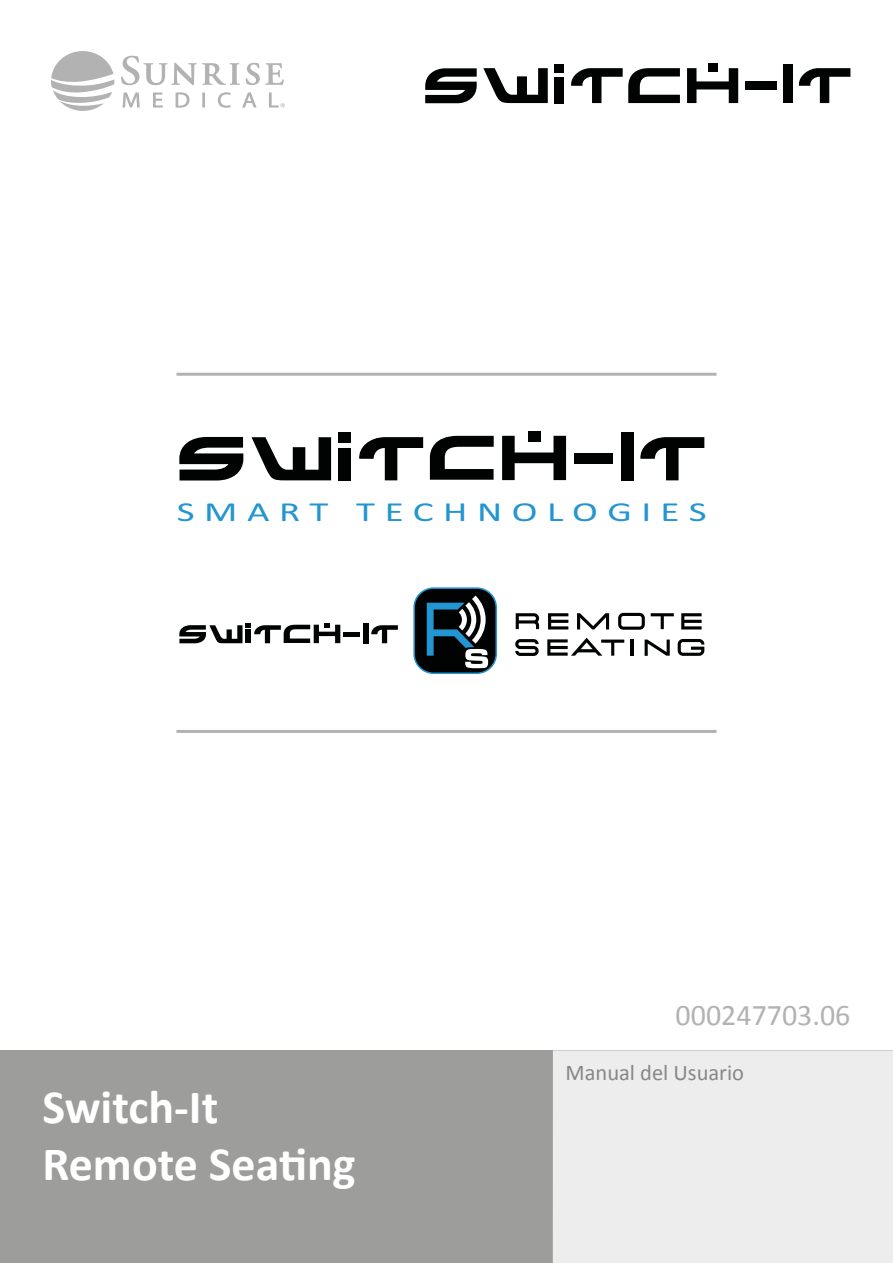
<style>
.page{position:relative;width:893px;height:1263px;background:#fff}
.page>*{position:absolute;margin:0;border:0;box-sizing:border-box;transform-origin:0 0}
.t1{font:700 48px/57.6px "Calibri";color:#fff}
.t2{font:30px "Calibri";color:#b3b2b2}
.t3{font:27.6px "Calibri";letter-spacing:.245em;color:#2395d1;scale:1.41 1}
.t4{font:22.5px "Calibri";color:#878787}
</style>
<div class="page">
<div style="left:0;top:1050px;width:893px;height:213px;background:#9d9d9c"></div>
<svg style="left:51px;top:51px;width:63px;height:60px"></svg>
<svg style="left:121px;top:56px;width:119px;height:29px"></svg>
<svg style="left:246px;top:63px;width:38px;height:22px"></svg>
<svg style="left:123px;top:93px;width:17px;height:15px"></svg>
<svg style="left:153px;top:93px;width:10px;height:15px"></svg>
<svg style="left:176px;top:92px;width:14px;height:16px"></svg>
<svg style="left:202px;top:93px;width:3px;height:15px"></svg>
<svg style="left:218px;top:92px;width:13px;height:16px"></svg>
<svg style="left:242px;top:92px;width:14px;height:16px"></svg>
<svg style="left:269px;top:93px;width:16px;height:15px"></svg>
<svg style="left:425px;top:68px;width:52px;height:35px"></svg>
<svg style="left:483px;top:68px;width:65px;height:35px"></svg>
<div style="left:555px;top:77px;width:9px;height:26px;background:#010202"></div>
<div style="left:555px;top:65px;width:9px;height:8px;background:#010202"></div>
<svg style="left:571px;top:68px;width:109px;height:35px"></svg>
<svg style="left:687px;top:68px;width:51px;height:35px"></svg>
<div style="left:708px;top:64px;width:10px;height:8px;background:#010202"></div>
<div style="left:745px;top:82px;width:31px;height:8px;background:#010202"></div>
<div style="left:783px;top:64px;width:10px;height:39px;background:#010202"></div>
<svg style="left:799px;top:68px;width:51px;height:35px"></svg>
<div style="left:553px;top:1050px;width:340px;height:213px;background:#ededed"></div>
<div style="left:414px;top:588px;width:82px;height:85px;background:#010202;border-radius:19px"></div>
<div style="left:413px;top:587px;width:84px;height:87px;border:2px solid #2495d2;border-radius:19px"></div>
<svg style="left:516px;top:613px;width:23px;height:16px"></svg>
<svg style="left:515px;top:639px;width:24px;height:17px"></svg>
<svg style="left:548px;top:613px;width:20px;height:16px"></svg>
<svg style="left:618px;top:613px;width:27px;height:17px"></svg>
<svg style="left:678px;top:639px;width:26px;height:17px"></svg>
<svg style="left:651px;top:613px;width:23px;height:16px"></svg>
<hr style="left:631px;top:639px;width:3px;height:17px;background:#010202">
<svg style="left:577px;top:613px;width:32px;height:16px"></svg>
<svg style="left:547px;top:638px;width:77px;height:18px"></svg>
<svg style="left:681px;top:613px;width:21px;height:16px"></svg>
<svg style="left:645px;top:639px;width:25px;height:17px"></svg>
<svg style="left:427px;top:596px;width:61px;height:72px"></svg>
<svg style="left:179px;top:437px;width:64px;height:43px"></svg>
<div style="left:574px;top:453px;width:39px;height:11px;background:#010202"></div>
<svg style="left:252px;top:437px;width:79px;height:43px"></svg>
<svg style="left:502px;top:436px;width:64px;height:44px"></svg>
<div style="left:621px;top:432px;width:12px;height:48px;background:#010202"></div>
<svg style="left:359px;top:437px;width:64px;height:43px"></svg>
<svg style="left:640px;top:437px;width:64px;height:43px"></svg>
<svg style="left:430px;top:436px;width:64px;height:44px"></svg>
<div style="left:339px;top:448px;width:12px;height:32px;background:#010202"></div>
<div style="left:339px;top:433px;width:12px;height:10px;background:#010202"></div>
<div style="left:528px;top:432px;width:12px;height:10px;background:#010202"></div>
<hr style="left:344px;top:632px;width:16px;height:4px;background:#010202">
<div style="left:363px;top:623px;width:5px;height:20px;background:#010202"></div>
<svg style="left:371px;top:625px;width:27px;height:18px"></svg>
<svg style="left:179px;top:623px;width:161px;height:20px"></svg>
<hr style="left:176px;top:373px;width:540px;height:3px;background:#b3b2b2">
<hr style="left:176px;top:730px;width:540px;height:3px;background:#b3b2b2">
<p class="t3" style="left:177px;top:494px;width:377px">SMART TECHNOLOGIES</p>
<p class="t2" style="left:676px;top:996px;width:176px">000247703.06</p>
<p class="t1" style="left:43px;top:1078px;width:315px">Switch-It<br>Remote Seating</p>
<p class="t4" style="left:566px;top:1058px;width:180px">Manual del Usuario</p>
</div>
